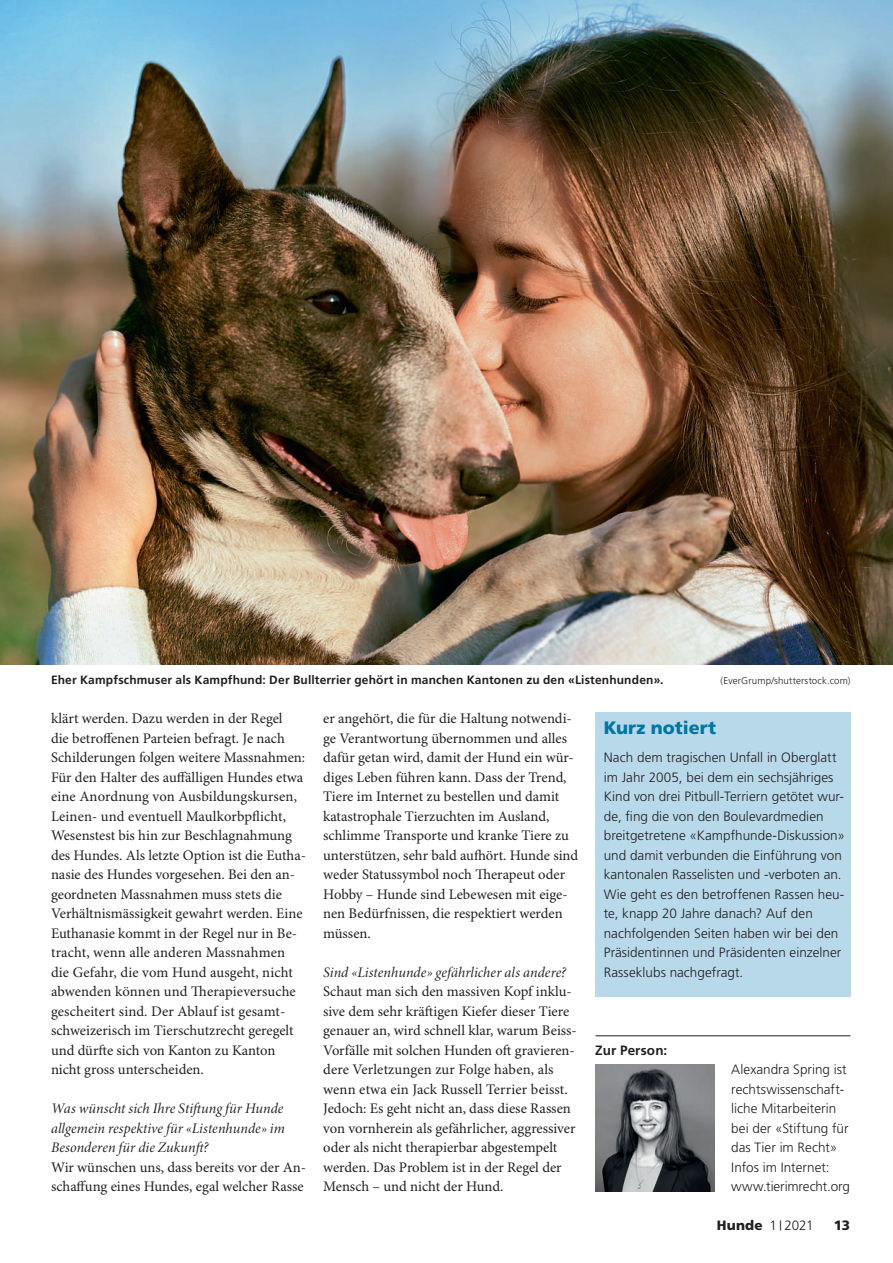
<style>
.page{position:relative;width:893px;height:1263px;background:#fff}
.page>*{position:absolute;margin:0;border:0;box-sizing:border-box;transform-origin:0 0}
.t1{font:900 18px "Frutiger LT Std";color:#0076a3}
.t2{font:14.7px/19.5px "Minion Pro";color:#231f20}
.t3{font:14.7px/19.5px "Minion Pro It Subh";letter-spacing:.005em;color:#231f20;text-align:justify}
.t4{font:300 13.5px/19.5px "Frutiger LT Std";color:#231f20}
.t5{font:900 13.5px "Frutiger LT Std";letter-spacing:.015em;color:#231f20}
.t6{font:700 13.5px "Frutiger LT Std";letter-spacing:.01em;color:#231f20}
.t7{font:700 12px "Frutiger LT Std";letter-spacing:.015em;color:#231f20}
.t8{font:300 9.75px "Frutiger LT Std";letter-spacing:.015em;color:#231f20}
.s1{font-weight:300}
.s2{font-weight:300;font-size:10.2px}
</style>
<div class="page">
<div style="left:595px;top:712px;width:255px;height:284px;background:#b8d9e9"></div>
<img style="left:0;top:0;width:893px;height:664px">
<img style="left:596px;top:1065px;width:118px;height:126px">
<hr style="left:595px;top:1035px;width:255px;height:1px;background:#231f20">
<p class="t7" style="left:51px;top:675px;width:614px">Eher Kampfschmuser als Kampfhund: Der Bullterrier gehört in manchen Kantonen zu den «Listenhunden».</p>
<p class="t8" style="left:721px;top:675px;width:131px">(EverGrump/shutterstock.com)</p>
<p class="t2" style="left:51px;top:711px;width:256px">klärt werden. Dazu werden in der Regel<br>die betroffenen Parteien befragt. Je nach Schilderungen folgen weitere Massnahmen:<br>Für den Halter des auffälligen Hundes etwa eine Anordnung von Ausbildungskursen, Leinen- und eventuell Maulkorbpflicht, Wesenstest bis hin zur Beschlagnahmung des Hundes. Als letzte Option ist die Eutha&shy;nasie des Hundes vorgesehen. Bei den an&shy;geordneten Massnahmen muss stets die Verhältnismässigkeit gewahrt werden. Eine Euthanasie kommt in der Regel nur in Be&shy;tracht, wenn alle anderen Massnahmen die Gefahr, die vom Hund ausgeht, nicht abwenden können und Therapieversuche gescheitert sind. Der Ablauf ist gesamt&shy;schweizerisch im Tierschutzrecht geregelt und dürfte sich von Kanton zu Kanton nicht gross unterscheiden.</p>
<p class="t3" style="left:51px;top:1099px;width:235px">Was wünscht sich Ihre Stiftung für Hunde allgemein respektive für «Listenhunde» im Besonderen für die Zukunft?</p>
<p class="t2" style="left:51px;top:1160px;width:257px">Wir wünschen uns, dass bereits vor der An&shy;schaffung eines Hundes, egal welcher Rasse</p>
<p class="t2" style="left:323px;top:711px;width:257px">er angehört, die für die Haltung notwendi&shy;ge Verantwortung übernommen und alles dafür getan wird, damit der Hund ein wür&shy;diges Leben führen kann. Dass der Trend, Tiere im Internet zu bestellen und damit katastrophale Tierzuchten im Ausland, schlimme Transporte und kranke Tiere zu unterstützen, sehr bald aufhört. Hunde sind weder Statussymbol noch Therapeut oder Hobby – Hunde sind Lebewesen mit eige&shy;nen Bedürfnissen, die respektiert werden müssen.</p>
<p class="t3" style="left:323px;top:963px;width:245px">Sind «Listenhunde» gefährlicher als andere?</p>
<p class="t2" style="left:323px;top:984px;width:255px">Schaut man sich den massiven Kopf inklu&shy;sive dem sehr kräftigen Kiefer dieser Tiere genauer an, wird schnell klar, warum Beiss-Vorfälle mit solchen Hunden oft gravieren&shy;dere Verletzungen zur Folge haben, als wenn etwa ein Jack Russell Terrier beisst.<br>Jedoch: Es geht nicht an, dass diese Rassen von vornherein als gefährlicher, aggressiver oder als nicht therapierbar abgestempelt werden. Das Problem ist in der Regel der Mensch – und nicht der Hund.</p>
<p class="t1" style="left:604px;top:717px;width:114px">Kurz notiert</p>
<p class="t4" style="left:604px;top:748px;width:243px">Nach dem tragischen Unfall in Oberglatt im Jahr 2005, bei dem ein sechsjähriges Kind von drei Pitbull-Terriern getötet wur&shy;de, fing die von den Boulevardmedien breitgetretene «Kampfhunde-Diskussion» und damit verbunden die Einführung von kantonalen Rasselisten und -verboten an.<br>Wie geht es den betroffenen Rassen heu&shy;te, knapp 20 Jahre danach? Auf den nachfolgenden Seiten haben wir bei den Präsidentinnen und Präsidenten einzelner Rasseklubs nachgefragt.</p>
<p class="t6" style="left:595px;top:1045px;width:74px">Zur Person:</p>
<p class="t4" style="left:731px;top:1060px;width:120px">Alexandra Spring ist rechtswissenschaft&shy;liche Mitarbeiterin bei der «Stiftung für das Tier im Recht»<br>Infos im Internet: www.tierimrecht.org</p>
<p class="t5" style="left:717px;top:1218px;width:98px">Hunde <span class="s1">1</span> <span class="s2">|</span> <span class="s1">2021</span></p>
<p class="t5" style="left:834px;top:1218px;width:18px">13</p>
</div>
